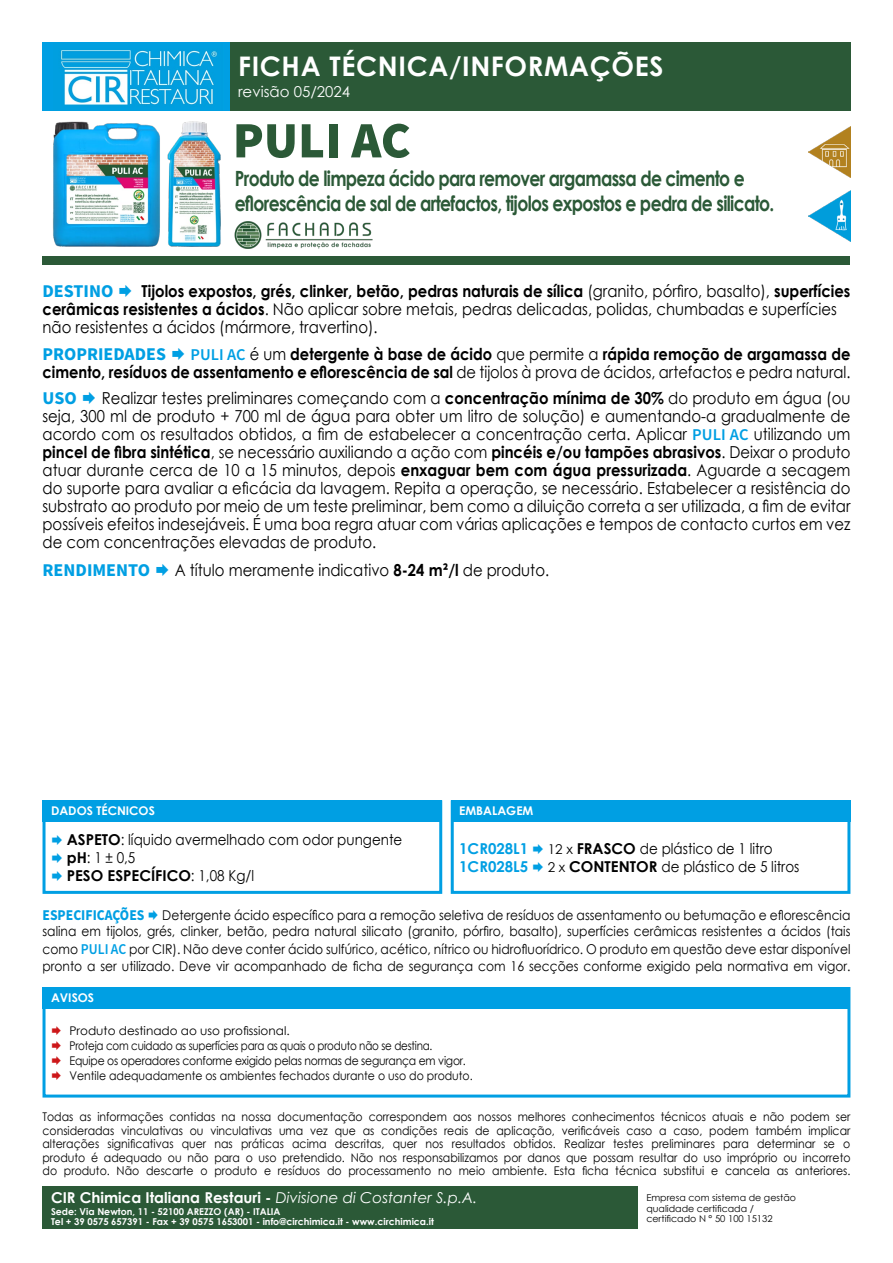
<style>
.page{position:relative;width:893px;height:1263px;background:#fff}
.page>*{position:absolute;margin:0;border:0;box-sizing:border-box;transform-origin:0 0}
.t1{font:900 51px "Source Sans Pro";color:#2b5937}
.t2{font:700 27px "Century Gothic";letter-spacing:.025em;color:#fff}
.t3{font:700 21px/24px "Century Gothic";letter-spacing:-.04em;color:#2b5937;scale:.82 1}
.t4{font:700 18px "Source Sans Pro";color:#009fe3}
.t5{font:16.5px/18px "Century Gothic";color:#000;text-align:justify;scale:.9 1}
.t6{font:700 16.5px/18px "Century Gothic";color:#000;scale:.9 1}
.t7{font:700 16.5px/18px "Century Gothic";color:#000;text-align:right;scale:.89 1}
.t8{font:15px "Century Gothic";color:#000;scale:.9 1}
.t9{font:700 15px "Century Gothic";color:#fff}
.t10{font:700 15px "Century Gothic";color:#000}
.t11{font:700 15px "Century Gothic";color:#009fe3}
.t12{font:15px "Century Gothic";color:#fff}
.t13{font:13.5px/16.5px "Century Gothic";color:#000;scale:.91 1}
.t14{font:12px/13.5px "Century Gothic";color:#000;text-align:justify;scale:.91 1}
.t15{font:12px "Century Gothic";letter-spacing:-.02em;color:#000;scale:.9 1}
.t16{font:12px "Century Gothic";letter-spacing:-.02em;color:#000;scale:.86 1}
.t17{font:12px "Century Gothic";color:#000}
.t18{font:700 12px "Century Gothic";color:#fff}
.t19{font:700 9.45px "Century Gothic";color:#fff}
.t20{font:9.45px "Century Gothic";color:#000}
.s1{font-weight:400}
.s2{font-family:"Source Sans Pro";font-weight:600;color:#009fe3}
.s3{font-weight:700}
.s4{font-family:"Source Sans Pro";font-weight:700}
.s5{font-size:13.5px}
.s6{font-family:"Source Sans Pro";font-weight:700;font-size:15px;color:#009fe3}
.s7{font-family:"Source Sans Pro";font-weight:600;font-size:15px;color:#009fe3}
.s8{font-weight:400;font-style:italic}
</style>
<div class="page">
<img style="left:53px;top:121px;width:168px;height:126px">
<div style="left:230px;top:43px;width:620px;height:68px;background:#2b5937"></div>
<img style="left:234px;top:221px;width:139px;height:28px">
<div style="left:43px;top:256px;width:807px;height:9px;background:#2b5937"></div>
<div style="left:43px;top:800px;width:399px;height:94px;border:3px solid #009fe3"></div>
<div style="left:43px;top:800px;width:399px;height:21px;background:#009fe3"></div>
<div style="left:451px;top:800px;width:399px;height:94px;border:3px solid #009fe3"></div>
<div style="left:451px;top:800px;width:399px;height:21px;background:#009fe3"></div>
<div style="left:43px;top:987px;width:807px;height:110px;border:3px solid #009fe3"></div>
<div style="left:43px;top:987px;width:807px;height:21px;background:#009fe3"></div>
<div style="left:43px;top:43px;width:187px;height:68px;background:#009fe3"></div>
<img style="left:60px;top:50px;width:158px;height:56px">
<img style="left:809px;top:190px;width:41px;height:51px">
<img style="left:809px;top:127px;width:41px;height:51px">
<div style="left:43px;top:1186px;width:595px;height:43px;background:#2b5937"></div>
<p class="t2" style="left:238px;top:46px;width:427px">FICHA TÉCNICA/INFORMAÇÕES</p>
<p class="t12" style="left:238px;top:81px;width:114px">revisão 05/2024</p>
<p class="t1" style="left:233px;top:105px;width:179px">PULI AC</p>
<p class="t3" style="left:235px;top:166px;width:659px">Produto de limpeza ácido para remover argamassa de cimento e eflorescência de sal de artefactos, tijolos expostos e pedra de silicato.</p>
<p class="t6" style="left:43px;top:281px;width:899px;text-indent:99px">Tijolos expostos, grés, clinker, betão, pedras naturais de sílica <span class="s1">(granito, pórfiro, basalto),</span> superfícies cerâmicas resistentes a ácidos<span class="s1">. Não aplicar sobre metais, pedras delicadas, polidas, chumbadas e superfícies</span></p>
<p class="t5" style="left:43px;top:318px;width:374px">não resistentes a ácidos (mármore, travertino).</p>
<p class="t4" style="left:43px;top:341px;width:125px">PROPRIEDADES</p>
<p class="t4" style="left:43px;top:279px;width:72px">DESTINO</p>
<p class="t7" style="left:43px;top:344px;width:909px"><span class="s2">PULI AC</span> <span class="s1">é um</span> detergente à base de ácido <span class="s1">que permite a</span> rápida remoção de argamassa de<br>cimento, resíduos de assentamento e eflorescência de sal <span class="s1">de tijolos à prova de ácidos, artefactos e pedra natural.</span></p>
<p class="t4" style="left:43px;top:386px;width:36px">USO</p>
<p class="t5" style="left:43px;top:389px;width:899px;text-indent:59px">Realizar testes preliminares começando com a <span class="s3">concentração mínima de 30%</span> do produto em água (ou seja, 300 ml de produto + 700 ml de água para obter um litro de solução) e aumentando-a gradualmente de acordo com os resultados obtidos, a fim de estabelecer a concentração certa. Aplicar <span class="s2">PULI AC</span> utilizando um <span class="s3">pincel de fibra sintética</span>, se necessário auxiliando a ação com <span class="s3">pincéis e/ou tampões abrasivos</span>. Deixar o produto atuar durante cerca de 10 a 15 minutos, depois <span class="s3">enxaguar bem com água pressurizada</span>. Aguarde a secagem do suporte para avaliar a eficácia da lavagem. Repita a operação, se necessário. Estabelecer a resistência do substrato ao produto por meio de um teste preliminar, bem como a diluição correta a ser utilizada, a fim de evitar possíveis efeitos indesejáveis. É uma boa regra atuar com várias aplicações e tempos de contacto curtos em vez de com concentrações elevadas de produto.</p>
<p class="t4" style="left:43px;top:557px;width:109px">RENDIMENTO</p>
<p class="t5" style="left:175px;top:560px;width:417px">A título meramente indicativo <span class="s3">8-24 m</span><span class="s4">²</span><span class="s3">/l</span> de produto.</p>
<p class="t18" style="left:51px;top:802px;width:105px">DADOS TÉCNICOS</p>
<p class="t8" style="left:67px;top:829px;width:374px"><span class="s3">ASPETO</span>: líquido avermelhado com odor pungente</p>
<p class="t8" style="left:67px;top:847px;width:78px"><span class="s3">pH</span>: 1 ± 0,5</p>
<p class="t10" style="left:67px;top:864px;width:189px">PESO ESPECÍFICO<span class="s1">: 1,08 Kg/l</span></p>
<p class="t18" style="left:459px;top:802px;width:76px">EMBALAGEM</p>
<p class="t11" style="left:459px;top:837px;width:70px">1CR028L1</p>
<p class="t8" style="left:548px;top:838px;width:251px"><span class="s5">12 x</span> <span class="s3">FRASCO</span> de plástico de 1 litro</p>
<p class="t11" style="left:459px;top:855px;width:70px">1CR028L5</p>
<p class="t8" style="left:548px;top:856px;width:281px"><span class="s5">2 x</span> <span class="s3">CONTENTOR</span> de plástico de 5 litros</p>
<p class="t13" style="left:43px;top:906px;width:889px"><span class="s6">ESPECIFICAÇÕES</span> Detergente ácido específico para a remoção seletiva de resíduos de assentamento ou betumação e eflorescência salina em tijolos, grés, clinker, betão, pedra natural silicato (granito, pórfiro, basalto), superfícies cerâmicas resistentes a ácidos (tais</p>
<p class="t13" style="left:43px;top:941px;width:889px">como <span class="s7">PULI AC</span> por CIR). Não deve conter ácido sulfúrico, acético, nítrico ou hidrofluorídrico. O produto em questão deve estar disponível pronto a ser utilizado. Deve vir acompanhado de ficha de segurança com 16 secções conforme exigido pela normativa em vigor.</p>
<p class="t18" style="left:51px;top:989px;width:45px">AVISOS</p>
<p class="t17" style="left:70px;top:1022px;width:222px">Produto destinado ao uso profissional.</p>
<p class="t16" style="left:70px;top:1037px;width:424px">Proteja com cuidado as superfícies para as quais o produto não se destina.</p>
<p class="t15" style="left:70px;top:1052px;width:442px">Equipe os operadores conforme exigido pelas normas de segurança em vigor.</p>
<p class="t14" style="left:70px;top:1069px;width:445px">Ventile adequadamente os ambientes fechados durante o uso do produto.</p>
<p class="t14" style="left:43px;top:1110px;width:889px">Todas as informações contidas na nossa documentação correspondem aos nossos melhores conhecimentos técnicos atuais e não podem ser consideradas vinculativas ou vinculativas uma vez que as condições reais de aplicação, verificáveis caso a caso, podem também implicar alterações significativas quer nas práticas acima descritas, quer nos resultados obtidos. Realizar testes preliminares para determinar se o produto é adequado ou não para o uso pretendido. Não nos responsabilizamos por danos que possam resultar do uso impróprio ou incorreto do produto. Não descarte o produto e resíduos do processamento no meio ambiente. Esta ficha técnica substitui e cancela as anteriores.</p>
<p class="t9" style="left:51px;top:1186px;width:428px">CIR Chimica Italiana Restauri - <span class="s8">Divisione di Costanter S.p.A.</span></p>
<p class="t19" style="left:51px;top:1204px;width:231px">Sede: Via Newton, 11 - 52100 AREZZO (AR) - ITALIA</p>
<p class="t19" style="left:51px;top:1215px;width:384px">Tel + 39 0575 657391 - Fax + 39 0575 1653001 - info@circhimica.it - www.circhimica.it</p>
<p class="t20" style="left:646px;top:1191px;width:151px">Empresa com sistema de gestão</p>
<p class="t20" style="left:646px;top:1201px;width:109px">qualidade certificada /</p>
<p class="t20" style="left:646px;top:1212px;width:128px">certificado N ° 50 100 15132</p>
</div>
